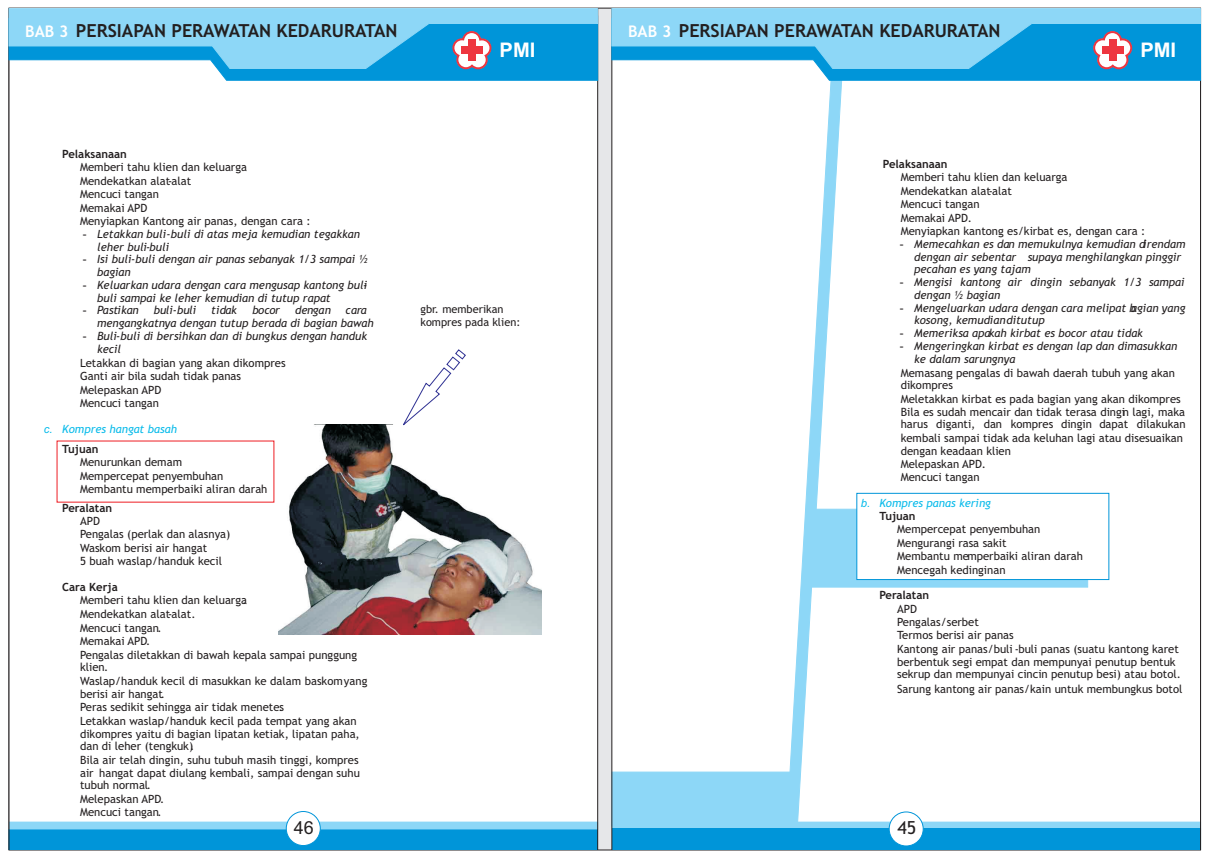
<style>
.page{position:relative;width:1209px;height:859px;background:#fff}
.page>*{position:absolute;margin:0;border:0;box-sizing:border-box;transform-origin:0 0}
.t1{font:700 20.1px "Arial";color:#fff}
.t2{font:700 18px "Trebuchet MS";color:#231f20}
.t3{font:18px "Trebuchet MS";color:#231f20}
.t4{font:18px "Arial";color:#231f20}
.t5{font:11.3px/13.5px "Trebuchet MS";color:#231f20}
.t6{font:italic 11.3px/12.7px "Trebuchet MS";color:#231f20}
.t7{font:italic 11.3px/12.7px "Trebuchet MS";color:#0abbea}
.t8{font:700 11.3px "Trebuchet MS";color:#231f20}
.t9{font:italic 11.3px "Trebuchet MS";letter-spacing:-.025em;color:#231f20}
.t10{font:11px/12.8px "Trebuchet MS";color:#231f20}
.s1{font-size:16px;color:#fff}
.s2{font-family:"Arial";font-style:normal}
.s3{font-family:"Arial"}
.s4{font-weight:700;font-style:normal;color:#231f20}
</style>
<div class="page">
<svg style="left:786px;top:80px;width:57px;height:692px"></svg>
<svg style="left:612px;top:772px;width:587px;height:78px"></svg>
<div style="left:888px;top:812px;width:35px;height:34px;background:#fff;border:1px solid #0095d9;border-radius:50%"></div>
<hr style="left:1199px;top:8px;width:1px;height:842px;background:#231f20">
<hr style="left:611px;top:8px;width:1px;height:842px;background:#231f20">
<svg style="left:805px;top:493px;width:303px;height:94px"></svg>
<svg style="left:611px;top:8px;width:589px;height:72px"></svg>
<div style="left:1108px;top:39px;width:8px;height:22px;background:#ee3640"></div>
<div style="left:1101px;top:46px;width:22px;height:8px;background:#ee3640"></div>
<svg style="left:10px;top:822px;width:587px;height:28px"></svg>
<div style="left:286px;top:811px;width:34px;height:35px;background:#fff;border:1px solid #0095d9;border-radius:50%"></div>
<hr style="left:597px;top:8px;width:1px;height:842px;background:#231f20">
<hr style="left:9px;top:8px;width:1px;height:842px;background:#231f20">
<img style="left:279px;top:424px;width:262px;height:211px">
<svg style="left:402px;top:350px;width:63px;height:76px"></svg>
<svg style="left:9px;top:8px;width:588px;height:72px"></svg>
<div style="left:468px;top:39px;width:7px;height:22px;background:#ee3640"></div>
<div style="left:461px;top:46px;width:21px;height:8px;background:#ee3640"></div>
<h2 class="t2" style="left:25px;top:23px;width:374px"><span class="s1">BAB 3</span> PERSIAPAN PERAWATAN KEDARURATAN</h2>
<h1 class="t1" style="left:499px;top:43px;width:37px">PMI</h1>
<p class="t8" style="left:62px;top:150px;width:66px">Pelaksanaan</p>
<p class="t5" style="left:80px;top:162px;width:232px">Memberi tahu klien dan keluarga<br>Mendekatkan alat-alat<br>Mencuci tangan<br>Memakai APD<br>Menyiapkan Kantong air panas, dengan cara :</p>
<p class="t6" style="left:97px;top:229px;width:264px;text-indent:-14px"><span class="s2">-</span> Letakkan buli-buli di atas meja kemudian tegakkan leher buli-buli</p>
<p class="t6" style="left:97px;top:254px;width:272px;text-indent:-14px"><span class="s2">-</span> Isi buli-buli dengan air panas sebanyak 1/3 sampai ½ bagian</p>
<p class="t6" style="left:97px;top:280px;width:272px;text-indent:-14px"><span class="s2">-</span> Keluarkan udara dengan cara mengusap kantong buli&shy;buli sampai ke leher kemudian di tutup rapat</p>
<p class="t9" style="left:83px;top:306px;width:57px"><span class="s2">-</span> Pastikan</p>
<p class="t6" style="left:154px;top:305px;width:44px">buli-buli</p>
<p class="t6" style="left:211px;top:305px;width:27px">tidak</p>
<p class="t6" style="left:252px;top:305px;width:29px">bocor</p>
<p class="t6" style="left:295px;top:305px;width:37px">dengan</p>
<p class="t6" style="left:97px;top:305px;width:278px;text-indent:248px">cara mengangkatnya dengan tutup berada di bagian bawah</p>
<p class="t6" style="left:97px;top:331px;width:271px;text-indent:-14px"><span class="s2">-</span> Buli-buli di bersihkan dan di bungkus dengan handuk kecil</p>
<p class="t5" style="left:80px;top:357px;width:207px">Letakkan di bagian yang akan dikompres<br>Ganti air bila sudah tidak panas<br>Melepaskan APD<br>Mencuci tangan</p>
<p class="t7" style="left:62px;top:420px;width:116px;line-height:20px;text-indent:-18px"><span class="s3">c.</span> Kompres hangat basah<br><span class="s4">Tujuan</span></p>
<p class="t5" style="left:80px;top:457px;width:189px">Menurunkan demam<br>Mempercepat penyembuhan<br>Membantu memperbaiki aliran darah</p>
<p class="t8" style="left:62px;top:503px;width:51px">Peralatan</p>
<p class="t5" style="left:80px;top:515px;width:152px">APD<br>Pengalas (perlak dan alasnya)<br>Waskom berisi air hangat<br>5 buah waslap/handuk kecil</p>
<p class="t8" style="left:62px;top:583px;width:57px">Cara Kerja</p>
<p class="t5" style="left:80px;top:594px;width:168px;line-height:13.8px">Memberi tahu klien dan keluarga.<br>Mendekatkan alat-alat.<br>Mencuci tangan.</p>
<p class="t5" style="left:80px;top:635px;width:278px;line-height:14.2px">Memakai APD.<br>Pengalas diletakkan di bawah kepala sampai punggung</p>
<p class="t5" style="left:80px;top:661px;width:289px;line-height:14.2px">klien.<br>Waslap/handuk kecil di masukkan ke dalam baskom yang</p>
<p class="t5" style="left:80px;top:688px;width:281px;line-height:13.2px">berisi air hangat.<br>Peras sedikit sehingga air tidak menetes.<br>Letakkan waslap/handuk kecil pada tempat yang akan dikompres yaitu di bagian lipatan ketiak, lipatan paha, dan di leher (tengkuk).<br>Bila air telah dingin, suhu tubuh masih tinggi, kompres air hangat dapat diulang kembali, sampai dengan suhu tubuh normal.<br>Melepaskan APD.<br>Mencuci tangan.</p>
<h2 class="t4" style="left:294px;top:821px;width:22px">46</h2>
<p class="t10" style="left:420px;top:304px;width:101px">gbr. memberikan kompres pada klien:</p>
<h2 class="t2" style="left:628px;top:23px;width:374px"><span class="s1">BAB 3</span> PERSIAPAN PERAWATAN KEDARURATAN</h2>
<h1 class="t1" style="left:1139px;top:43px;width:37px">PMI</h1>
<p class="t8" style="left:882px;top:159px;width:66px">Pelaksanaan</p>
<p class="t5" style="left:900px;top:171px;width:246px">Memberi tahu klien dan keluarga<br>Mendekatkan alat-alat<br>Mencuci tangan<br>Memakai APD.<br>Menyiapkan kantong es/kirbat es, dengan cara :</p>
<p class="t6" style="left:913px;top:238px;width:273px;text-indent:-14px"><span class="s2">-</span> Memecahkan es dan memukulnya kemudian direndam dengan air sebentar supaya menghilangkan pinggir pecahan es yang tajam</p>
<p class="t6" style="left:913px;top:277px;width:272px;text-indent:-14px"><span class="s2">-</span> Mengisi kantong air dingin sebanyak 1/3 sampai dengan ½ bagian</p>
<p class="t6" style="left:913px;top:302px;width:272px;text-indent:-14px"><span class="s2">-</span> Mengeluarkan udara dengan cara melipat bagian yang kosong, kemudian ditutup</p>
<p class="t6" style="left:899px;top:328px;width:244px"><span class="s2">-</span> Memeriksa apakah kirbat es bocor atau tidak</p>
<p class="t6" style="left:913px;top:340px;width:265px;text-indent:-14px"><span class="s2">-</span> Mengeringkan kirbat es dengan lap dan dimasukkan ke dalam sarungnya</p>
<p class="t5" style="left:900px;top:367px;width:286px;line-height:13.2px">Memasang pengalas di bawah daerah tubuh yang akan dikompres<br>Meletakkan kirbat es pada bagian yang akan dikompres Bila es sudah mencair dan tidak terasa dingin lagi, maka</p>
<p class="t5" style="left:900px;top:419px;width:286px">harus diganti, dan kompres dingin dapat dilakukan kembali sampai tidak ada keluhan lagi atau disesuaikan dengan keadaan klien<br>Melepaskan APD.<br>Mencuci tangan</p>
<p class="t7" style="left:879px;top:498px;width:113px;text-indent:-18px"><span class="s3">b.</span> Kompres panas kering<br><span class="s4">Tujuan</span></p>
<p class="t5" style="left:896px;top:523px;width:187px">Mempercepat penyembuhan<br>Mengurangi rasa sakit<br>Membantu memperbaiki aliran darah<br>Mencegah kedinginan</p>
<p class="t8" style="left:879px;top:591px;width:51px">Peralatan</p>
<p class="t5" style="left:896px;top:603px;width:283px">APD<br>Pengalas/serbet<br>Termos berisi air panas<br>Kantong air panas/buli -buli panas (suatu kantong karet berbentuk segi empat dan mempunyai penutup bentuk</p>
<p class="t5" style="left:896px;top:668px;width:287px;line-height:14.2px">sekrup dan mempunyai cincin penutup besi) atau botol.<br>Sarung kantong air panas/kain untuk membungkus botol</p>
<h2 class="t3" style="left:897px;top:821px;width:20px">45</h2>
</div>
